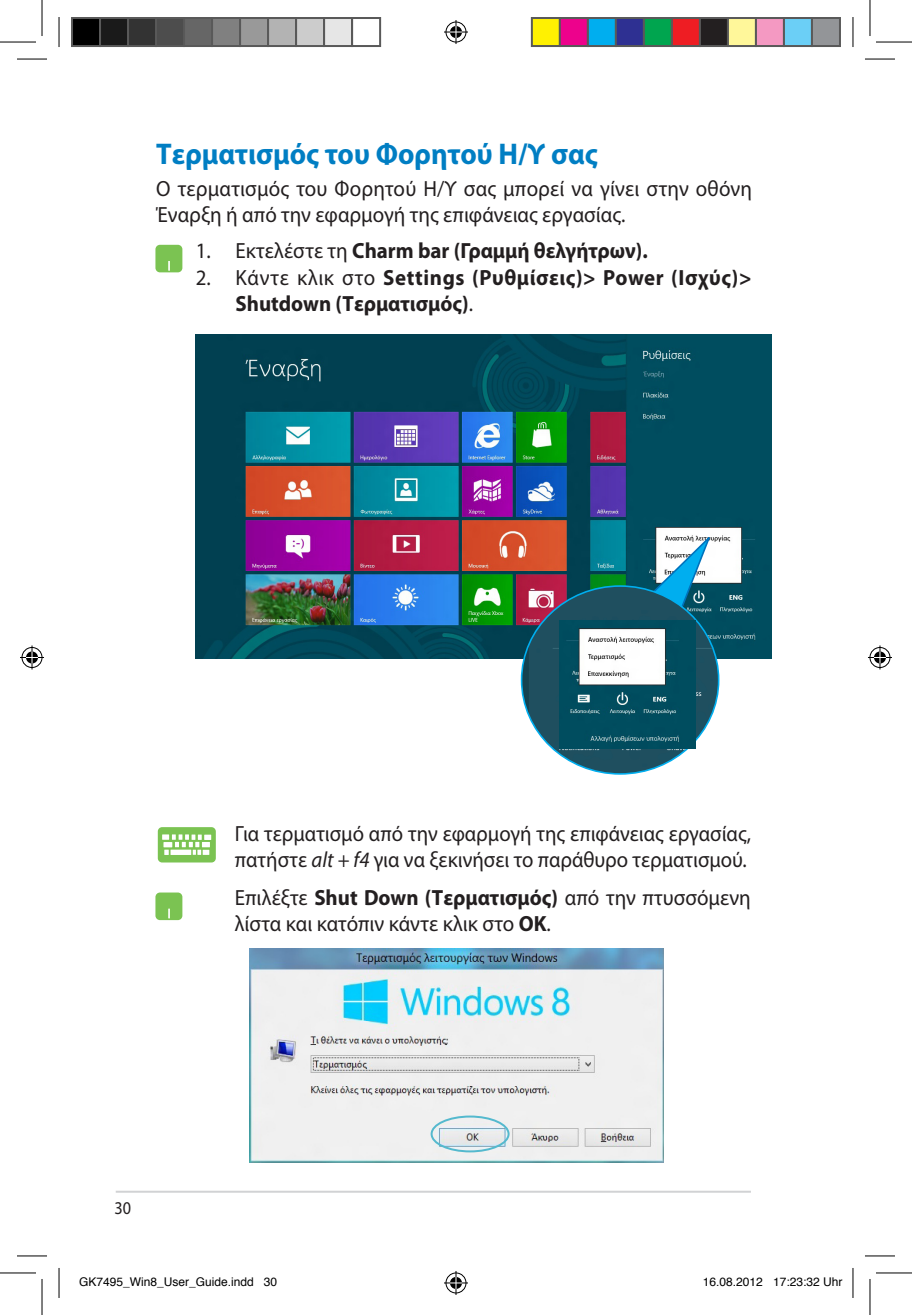
<style>
.page{position:relative;width:912px;height:1315px;background:#fff}
.page>*{position:absolute;margin:0;border:0;box-sizing:border-box;transform-origin:0 0}
.Heading_1{font:700 30px "Myriad Pro";color:#007ec3;scale:.95 1}
.List{font:22px/26.4px "Myriad Pro";color:#231f20;scale:.94 1}
.Body_Text{font:22px/26.4px "Myriad Pro";color:#231f20;scale:.95 1}
.List-2{font:22px/26.4px "Myriad Pro";color:#231f20;scale:.95 1}
.List-3{font:700 22px/26.4px "Myriad Pro";letter-spacing:.02em;color:#231f20;scale:.95 1}
.List-4{font:700 22px "Myriad Pro";color:#231f20;scale:.95 1}
.t1{font:18px "Myriad Pro";color:#231f20;scale:.9 1}
.t2{font:12px "Helvetica";color:#000}
.s1{font-weight:400}
.s2{font-style:italic}
.s3{font-weight:700}
</style>
<div class="page">
<hr style="left:116px;top:1190px;width:635px;height:2px;background:#d1d2d4">
<div style="left:155px;top:245px;width:27px;height:27px;background:#7bc352;border-radius:4px"></div>
<svg style="left:168px;top:261px;width:2px;height:9px"></svg>
<img style="left:195px;top:334px;width:576px;height:324px">
<svg style="left:594px;top:534px;width:119px;height:115px"></svg>
<img style="left:521px;top:586px;width:197px;height:187px;border-radius:50%">
<div style="left:159px;top:827px;width:56px;height:34px;background:#7bc352;border-radius:4px"></div>
<div style="left:158px;top:827px;width:58px;height:35px;border:2px solid #7bc352;border-radius:4px"></div>
<svg style="left:162px;top:834px;width:49px;height:20px"></svg>
<img style="left:249px;top:948px;width:414px;height:214px">
<div style="left:430px;top:1115px;width:79px;height:37px;border:2px solid #54b9ce;border-radius:50%"></div>
<div style="left:155px;top:892px;width:27px;height:28px;background:#7bc352;border-radius:4px"></div>
<svg style="left:168px;top:908px;width:2px;height:10px"></svg>
<img style="left:559px;top:620px;width:136px;height:128px">
<hr style="left:17px;top:59px;width:30px;height:1px;background:#000">
<hr style="left:865px;top:59px;width:30px;height:1px;background:#000">
<hr style="left:17px;top:1255px;width:30px;height:1px;background:#000">
<hr style="left:865px;top:1255px;width:30px;height:1px;background:#000">
<hr style="left:59px;top:17px;width:1px;height:30px;background:#000">
<hr style="left:59px;top:1267px;width:1px;height:30px;background:#000">
<hr style="left:852px;top:17px;width:1px;height:30px;background:#000">
<hr style="left:852px;top:1267px;width:1px;height:30px;background:#000">
<hr style="left:0;top:42px;width:36px;height:1px;background:#000">
<hr style="left:876px;top:42px;width:36px;height:1px;background:#000">
<hr style="left:0;top:1272px;width:36px;height:1px;background:#000">
<hr style="left:876px;top:1272px;width:36px;height:1px;background:#000">
<hr style="left:42px;top:0;width:1px;height:36px;background:#000">
<hr style="left:42px;top:1278px;width:1px;height:36px;background:#000">
<hr style="left:869px;top:0;width:1px;height:36px;background:#000">
<hr style="left:869px;top:1278px;width:1px;height:36px;background:#000">
<svg style="left:444px;top:20px;width:24px;height:24px"></svg>
<svg style="left:444px;top:1271px;width:24px;height:23px"></svg>
<svg style="left:20px;top:645px;width:24px;height:24px"></svg>
<svg style="left:868px;top:645px;width:24px;height:24px"></svg>
<div style="left:72px;top:18px;width:28px;height:28px;background:#000"></div>
<div style="left:71px;top:17px;width:30px;height:30px;border:2px solid #595959"></div>
<div style="left:100px;top:18px;width:28px;height:28px;background:#1a1a1a"></div>
<div style="left:99px;top:17px;width:30px;height:30px;border:2px solid #595959"></div>
<div style="left:128px;top:18px;width:28px;height:28px;background:#333"></div>
<div style="left:127px;top:17px;width:30px;height:30px;border:2px solid #595959"></div>
<div style="left:156px;top:18px;width:28px;height:28px;background:#4d4d4d"></div>
<div style="left:155px;top:17px;width:30px;height:30px;border:2px solid #595959"></div>
<div style="left:184px;top:18px;width:28px;height:28px;background:#666"></div>
<div style="left:183px;top:17px;width:30px;height:30px;border:2px solid #595959"></div>
<div style="left:212px;top:18px;width:28px;height:28px;background:#808080"></div>
<div style="left:211px;top:17px;width:30px;height:30px;border:2px solid #595959"></div>
<div style="left:240px;top:18px;width:28px;height:28px;background:#999"></div>
<div style="left:239px;top:17px;width:30px;height:30px;border:2px solid #595959"></div>
<div style="left:268px;top:18px;width:28px;height:28px;background:#b3b3b3"></div>
<div style="left:267px;top:17px;width:30px;height:30px;border:2px solid #595959"></div>
<div style="left:296px;top:18px;width:28px;height:28px;background:#ccc"></div>
<div style="left:295px;top:17px;width:30px;height:30px;border:2px solid #595959"></div>
<div style="left:324px;top:18px;width:28px;height:28px;background:#e6e6e6"></div>
<div style="left:323px;top:17px;width:30px;height:30px;border:2px solid #595959"></div>
<div style="left:351px;top:17px;width:30px;height:30px;border:2px solid #595959"></div>
<div style="left:532px;top:18px;width:28px;height:28px;background:#fff101"></div>
<div style="left:531px;top:17px;width:30px;height:30px;border:2px solid #595959"></div>
<div style="left:560px;top:18px;width:28px;height:28px;background:#ed028c"></div>
<div style="left:559px;top:17px;width:30px;height:30px;border:2px solid #595959"></div>
<div style="left:588px;top:18px;width:28px;height:28px;background:#00aeef"></div>
<div style="left:587px;top:17px;width:30px;height:30px;border:2px solid #595959"></div>
<div style="left:616px;top:18px;width:28px;height:28px;background:#2e3092"></div>
<div style="left:615px;top:17px;width:30px;height:30px;border:2px solid #595959"></div>
<div style="left:644px;top:18px;width:28px;height:28px;background:#00a54f"></div>
<div style="left:643px;top:17px;width:30px;height:30px;border:2px solid #595959"></div>
<div style="left:672px;top:18px;width:28px;height:28px;background:#ee1d23"></div>
<div style="left:671px;top:17px;width:30px;height:30px;border:2px solid #595959"></div>
<div style="left:700px;top:18px;width:28px;height:28px;background:#231f20"></div>
<div style="left:699px;top:17px;width:30px;height:30px;border:2px solid #595959"></div>
<div style="left:728px;top:18px;width:28px;height:28px;background:#fff79a"></div>
<div style="left:727px;top:17px;width:30px;height:30px;border:2px solid #595959"></div>
<div style="left:756px;top:18px;width:28px;height:28px;background:#f499c2"></div>
<div style="left:755px;top:17px;width:30px;height:30px;border:2px solid #595959"></div>
<div style="left:784px;top:18px;width:28px;height:28px;background:#6bcff6"></div>
<div style="left:783px;top:17px;width:30px;height:30px;border:2px solid #595959"></div>
<div style="left:812px;top:18px;width:28px;height:28px;background:#939598"></div>
<div style="left:811px;top:17px;width:30px;height:30px;border:2px solid #595959"></div>
<p class="Heading_1" style="left:156px;top:134px;width:466px">Τερματισμός του Φορητού Η/Υ σας</p>
<p class="Body_Text" style="left:156px;top:175px;width:629px">Ο τερματισμός του Φορητού Η/Υ σας μπορεί να γίνει στην οθόνη<br>Έναρξη ή από την εφαρμογή της επιφάνειας εργασίας.</p>
<p class="List-4" style="left:196px;top:236px;width:477px"><span class="s1">1. Εκτελέστε τη</span> Charm bar (Γραμμή θελγήτρων).</p>
<p class="List-3" style="left:236px;top:263px;width:544px;text-indent:-40px"><span class="s1">2. Κάντε κλικ στο</span> Settings (Ρυθμίσεις)&gt; Power (Ισχύς)&gt;<br>Shutdown (Τερματισμός)<span class="s1">.</span></p>
<p class="List" style="left:235px;top:819px;width:550px">Για τερματισμό από την εφαρμογή της επιφάνειας εργασίας, πατήστε <span class="s2">alt + f4</span> για να ξεκινήσει το παράθυρο τερματισμού.</p>
<p class="List-2" style="left:235px;top:883px;width:545px">Επιλέξτε <span class="s3">Shut Down (Τερματισμός)</span> από την πτυσσόμενη λίστα και κατόπιν κάντε κλικ στο <span class="s3">ΟΚ</span>.</p>
<p class="t1" style="left:115px;top:1196px;width:20px">30</p>
<p class="t2" style="left:79px;top:1271px;width:200px">GK7495_Win8_User_Guide.indd 30</p>
<p class="t2" style="left:703px;top:1271px;width:141px">16.08.2012 17:23:32 Uhr</p>
</div>
